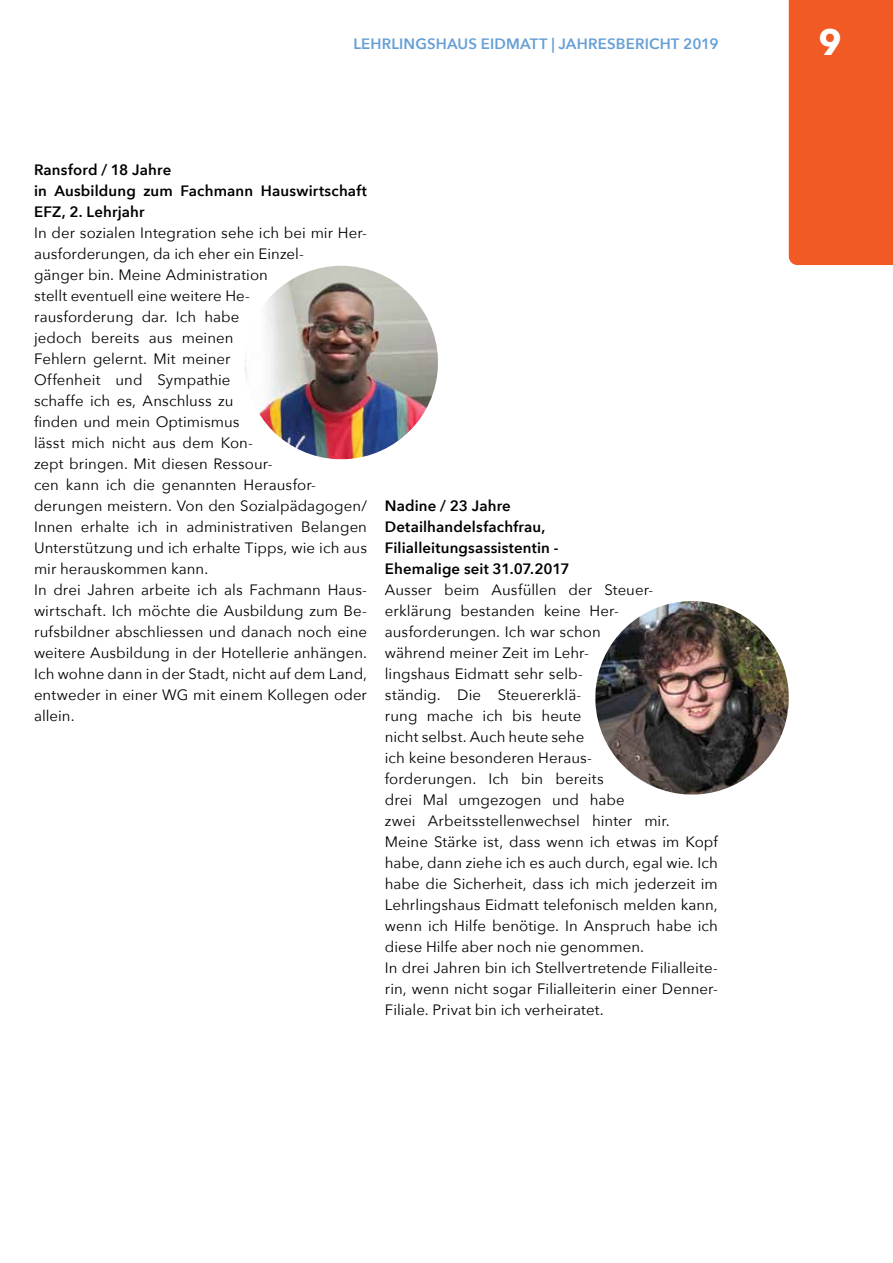
<style>
.page{position:relative;width:893px;height:1263px;background:#fff}
.page>*{position:absolute;margin:0;border:0;box-sizing:border-box;transform-origin:0 0}
.t1{font:700 36px "Avenir Next";color:#fff}
.t2{font:15px/21px "Avenir Next";letter-spacing:.005em;color:#000}
.t3{font:600 15px/21px "Avenir Next";letter-spacing:.01em;color:#000}
.t4{font:600 15px "Avenir Next";letter-spacing:.01em;color:#669fd5}
</style>
<div class="page">
<div style="left:789px;top:0;width:104px;height:265px;background:#f15a25"></div>
<img style="left:245px;top:266px;width:193px;height:193px;border-radius:93px">
<img style="left:595px;top:601px;width:194px;height:193px;border-radius:93px">
<p class="t4" style="left:353px;top:31px;width:367px">LEHRLINGSHAUS EIDMATT | JAHRESBERICHT 2019</p>
<h1 class="t1" style="left:819px;top:11px;width:25px">9</h1>
<p class="t3" style="left:34px;top:159px;width:335px">Ransford / 18 Jahre<br>in Ausbildung zum Fachmann Hauswirtschaft<br>EFZ, 2. Lehrjahr</p>
<p class="t2" style="left:34px;top:222px;width:335px">In der sozialen Integration sehe ich bei mir Her&shy;ausforderungen, da ich eher ein Einzel-<br>gänger bin. Meine Administration<br>stellt eventuell eine weitere He-<br>rausforderung dar. Ich habe<br>jedoch bereits aus meinen<br>Fehlern gelernt. Mit meiner<br>Offenheit und Sympathie<br>schaffe ich es, Anschluss zu<br>finden und mein Optimismus<br>lässt mich nicht aus dem Kon-<br>zept bringen. Mit diesen Ressour-<br>cen kann ich die genannten Herausfor&shy;derungen meistern. Von den Sozialpädagogen/ Innen erhalte ich in administrativen Belangen Unterstützung und ich erhalte Tipps, wie ich aus mir herauskommen kann.<br>In drei Jahren arbeite ich als Fachmann Haus&shy;wirtschaft. Ich möchte die Ausbildung zum Be&shy;rufsbildner abschliessen und danach noch eine weitere Ausbildung in der Hotellerie anhängen.<br>Ich wohne dann in der Stadt, nicht auf dem Land, entweder in einer WG mit einem Kollegen oder allein.</p>
<p class="t3" style="left:385px;top:495px;width:186px">Nadine / 23 Jahre<br>Detailhandelsfachfrau,<br>Filialleitungsassistentin -<br>Ehemalige seit 31.07.2017</p>
<p class="t2" style="left:385px;top:579px;width:335px">Ausser beim Ausfüllen der Steuer&shy;erklärung bestanden keine Her&shy;ausforderungen. Ich war schon<br>während meiner Zeit im Lehr-<br>lingshaus Eidmatt sehr selb-<br>ständig. Die Steuererklä-<br>rung mache ich bis heute<br>nicht selbst. Auch heute sehe<br>ich keine besonderen Heraus-<br>forderungen. Ich bin bereits<br>drei Mal umgezogen und habe<br>zwei Arbeitsstellenwechsel hinter mir.<br>Meine Stärke ist, dass wenn ich etwas im Kopf habe, dann ziehe ich es auch durch, egal wie. Ich habe die Sicherheit, dass ich mich jederzeit im Lehrlingshaus Eidmatt telefonisch melden kann, wenn ich Hilfe benötige. In Anspruch habe ich diese Hilfe aber noch nie genommen.<br>In drei Jahren bin ich Stellvertretende Filialleite&shy;rin, wenn nicht sogar Filialleiterin einer Denner-Filiale. Privat bin ich verheiratet.</p>
</div>
